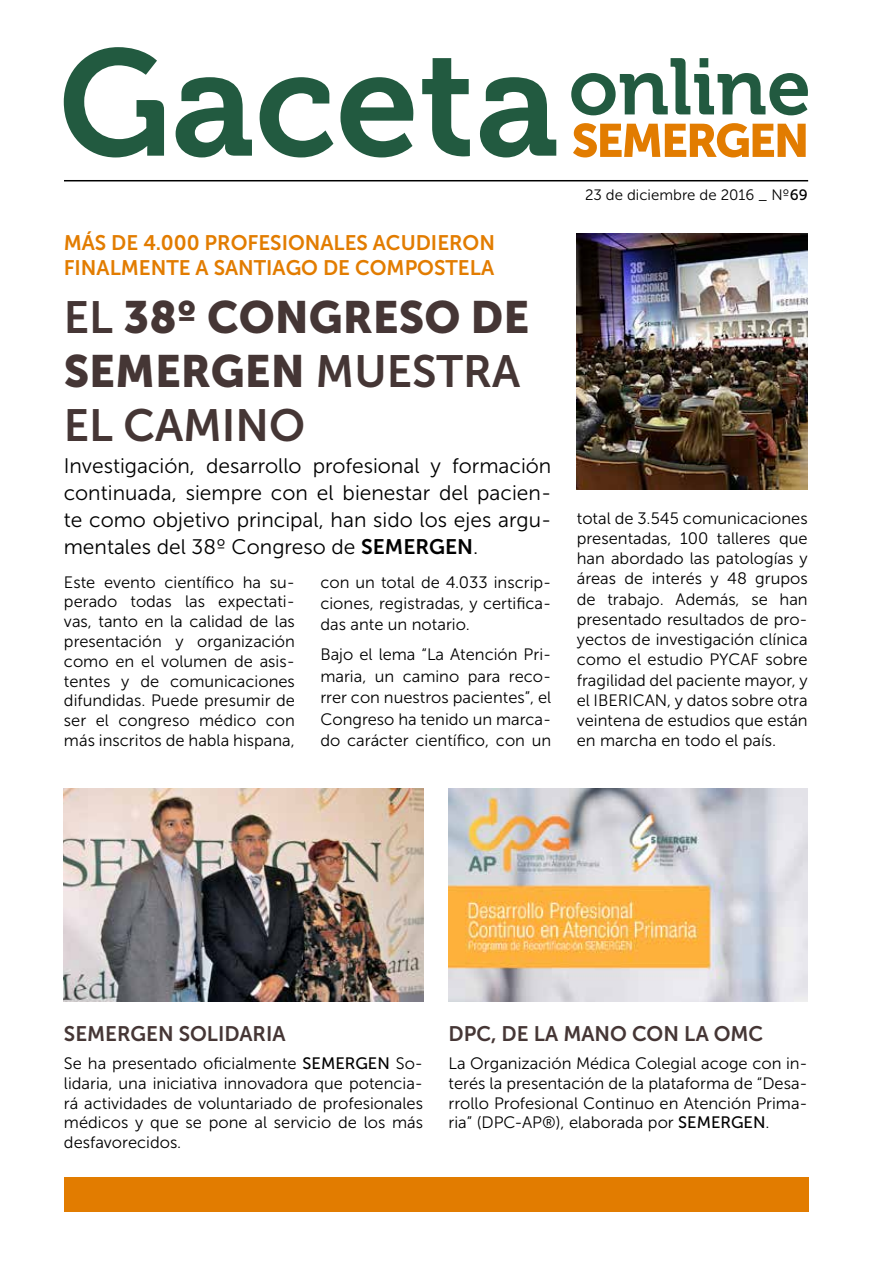
<style>
.page{position:relative;width:893px;height:1263px;background:#fff}
.page>*{position:absolute;margin:0;border:0;box-sizing:border-box;transform-origin:0 0}
.t1{font:45px/54px "Museo Sans 900";color:#453635}
.t2{font:45px "Museo Sans 700";color:#453635}
.t3{font:21px/27px "Museo Sans 300";color:#000;text-align:justify}
.t4{font:21px/25.2px "Museo Sans 700";color:#e27c00}
.t5{font:21px "Museo Sans 700";color:#453635}
.t6{font:16.5px/19.8px "Museo Sans 300";color:#000;text-align:justify}
.t7{font:15px "Museo Sans 300";color:#000}
.s1{font-family:"Museo Sans 700"}
.s2{font-family:"Museo Sans 500"}
</style>
<div class="page">
<img style="left:576px;top:234px;width:232px;height:255px">
<img style="left:64px;top:789px;width:359px;height:212px">
<img style="left:449px;top:789px;width:358px;height:212px">
<svg style="left:573px;top:123px;width:233px;height:34px"></svg>
<svg style="left:64px;top:47px;width:100px;height:110px"></svg>
<svg style="left:176px;top:77px;width:76px;height:80px"></svg>
<svg style="left:260px;top:77px;width:73px;height:80px"></svg>
<svg style="left:340px;top:77px;width:73px;height:80px"></svg>
<svg style="left:422px;top:58px;width:48px;height:98px"></svg>
<svg style="left:480px;top:77px;width:76px;height:80px"></svg>
<svg style="left:571px;top:58px;width:237px;height:57px"></svg>
<hr style="left:64px;top:180px;width:744px;height:1px;background:#000">
<div style="left:64px;top:1178px;width:744px;height:34px;background:#e27c00"></div>
<p class="t4" style="left:64px;top:230px;width:433px">MÁS DE 4.000 PROFESIONALES ACUDIERON<br>FINALMENTE A SANTIAGO DE COMPOSTELA</p>
<h1 class="t1" style="left:64px;top:290px;width:467px"><span class="s1">EL</span> 38º CONGRESO DE<br>SEMERGEN</h1>
<h1 class="t2" style="left:316px;top:347px;width:206px">MUESTRA</h1>
<h1 class="t2" style="left:64px;top:401px;width:243px">EL CAMINO</h1>
<p class="t3" style="left:64px;top:452px;width:489px">Investigación, desarrollo profesional y formación continuada, siempre con el bienestar del pacien&shy;te como objetivo principal, han sido los ejes argu&shy;mentales del 38º Congreso de <span class="s1">SEMERGEN</span></p>
<p class="t3" style="left:473px;top:533px;width:7px">.</p>
<p class="t6" style="left:64px;top:572px;width:232px">Este evento científico ha su&shy;perado todas las expectati&shy;vas, tanto en la calidad de las presentación y organización como en el volumen de asis&shy;tentes y de comunicaciones difundidas. Puede presumir de ser el congreso médico con más inscritos de habla hispana,</p>
<p class="t6" style="left:320px;top:571px;width:232px;line-height:21.5px">con un total de 4.033 inscrip&shy;ciones, registradas, y certifica&shy;das ante un notario.</p>
<p class="t6" style="left:320px;top:644px;width:232px;line-height:21.5px">Bajo el lema “La Atención Pri&shy;maria, un camino para reco&shy;rrer con nuestros pacientes”, el Congreso ha tenido un marca&shy;do carácter científico, con un</p>
<p class="t7" style="left:585px;top:187px;width:224px">23 de diciembre de 2016 _ Nº<span class="s2">69</span></p>
<p class="t6" style="left:577px;top:508px;width:232px;line-height:20.2px">total de 3.545 comunicaciones presentadas, 100 talleres que han abordado las patologías y áreas de interés y 48 grupos de trabajo. Además, se han presentado resultados de pro&shy;yectos de investigación clínica como el estudio PYCAF sobre fragilidad del paciente mayor, y el IBERICAN, y datos sobre otra veintena de estudios que están en marcha en todo el país.</p>
<p class="t5" style="left:64px;top:1022px;width:56px">SEMERGEN</p>
<p class="t5" style="left:179px;top:1022px;width:108px">SOLIDARIA</p>
<p class="t6" style="left:64px;top:1053px;width:361px">Se ha presentado oficialmente <span class="s2">SEMERGEN</span> So&shy;lidaria, una iniciativa innovadora que potencia&shy;rá actividades de voluntariado de profesionales médicos y que se pone al servicio de los más desfavorecidos.</p>
<p class="t5" style="left:449px;top:1022px;width:15px">DPC</p>
<p class="t5" style="left:491px;top:1022px;width:272px">, DE LA MANO CON LA OMC</p>
<p class="t6" style="left:449px;top:1053px;width:361px">La Organización Médica Colegial acoge con in&shy;terés la presentación de la plataforma de “Desa&shy;rrollo Profesional Continuo en Atención Prima&shy;ria” (DPC-AP®), elaborada por <span class="s2">SEMERGEN</span>.</p>
</div>
